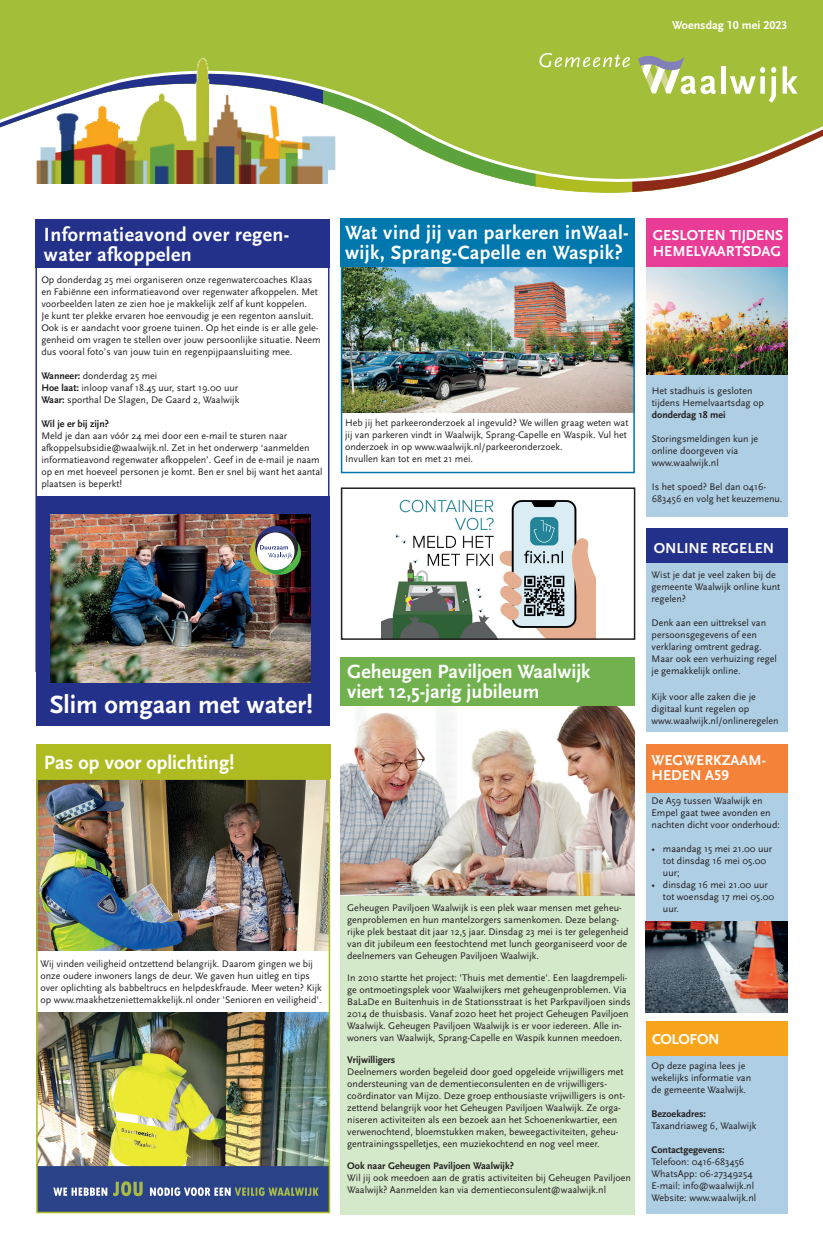
<style>
.page{position:relative;width:823px;height:1248px;background:#fff}
.page>*{position:absolute;margin:0;border:0;box-sizing:border-box;transform-origin:0 0}
.t1{font:700 26px "Scala Sans Pro";color:#fff}
.t2{font:700 20px/20px "Scala Sans Pro";letter-spacing:.02em;color:#fff}
.t3{font:700 20px/20px "Scala Sans Pro";color:#fff}
.t4{font:700 15px/16px "Scala Sans Pro";color:#fff}
.t5{font:700 15px "Scala Sans Pro";letter-spacing:-.03em;color:#fff}
.t6{font:700 12px "Scala Sans Pro";color:#fff}
.t7{font:10px/12px "Scala Sans Pro";color:#231f20}
.t8{font:700 10px "Scala Sans Pro";color:#231f20}
.s1{font-weight:700}
</style>
<div class="page">
<img style="left:39px;top:1012px;width:288px;height:198px">
<img style="left:343px;top:267px;width:288px;height:146px">
<div style="left:340px;top:253px;width:294px;height:220px;border:2px solid #0078ae"></div>
<svg style="left:632px;top:183px;width:66px;height:9px"></svg>
<svg style="left:0;top:0;width:822px;height:183px;background:#abc450"></svg>
<div style="left:720px;top:66px;width:5px;height:28px;background:#fff"></div>
<svg style="left:729px;top:67px;width:46px;height:36px"></svg>
<svg style="left:782px;top:66px;width:15px;height:28px"></svg>
<svg style="left:637px;top:56px;width:78px;height:38px"></svg>
<svg style="left:539px;top:53px;width:90px;height:14px"></svg>
<img style="left:37px;top:59px;width:298px;height:125px">
<div style="left:646px;top:1029px;width:141px;height:184px;background:#aecee3"></div>
<div style="left:646px;top:1021px;width:141px;height:34px;background:#f9a51b"></div>
<div style="left:340px;top:219px;width:294px;height:48px;background:#0078ae"></div>
<div style="left:35px;top:219px;width:294px;height:48px;background:#24318b"></div>
<div style="left:340px;top:691px;width:294px;height:523px;background:#d4e8ca"></div>
<img style="left:340px;top:705px;width:294px;height:190px">
<div style="left:340px;top:657px;width:294px;height:48px;background:#71b24f"></div>
<div style="left:645px;top:267px;width:142px;height:249px;background:#aecee3"></div>
<div style="left:645px;top:219px;width:142px;height:48px;background:#e93c97"></div>
<img style="left:645px;top:267px;width:142px;height:107px">
<div style="left:645px;top:785px;width:142px;height:203px;background:#aecee3"></div>
<div style="left:645px;top:743px;width:142px;height:49px;background:#f48239"></div>
<img style="left:645px;top:921px;width:142px;height:91px">
<img style="left:39px;top:781px;width:288px;height:169px">
<div style="left:36px;top:778px;width:294px;height:435px;border:2px solid #aebc21"></div>
<div style="left:36px;top:744px;width:294px;height:34px;background:#aebc21"></div>
<div style="left:36px;top:496px;width:293px;height:230px;background:#24318b"></div>
<img style="left:50px;top:514px;width:260px;height:168px">
<svg style="left:249px;top:526px;width:52px;height:48px;background:#9ca191"></svg>
<img style="left:381px;top:499px;width:213px;height:137px">
<div style="left:340px;top:487px;width:295px;height:152px;border:2px solid #231f20"></div>
<div style="left:645px;top:559px;width:142px;height:172px;background:#aecee3"></div>
<div style="left:645px;top:528px;width:142px;height:34px;background:#24318b"></div>
<p class="t6" style="left:672px;top:18px;width:117px">Woensdag 10 mei 2023</p>
<h2 class="t2" style="left:44px;top:224px;width:247px">Informatieavond over regen&shy;water afkoppelen</h2>
<p class="t7" style="left:41px;top:273px;width:280px">Op donderdag 25 mei organiseren onze regenwatercoaches Klaas en Fabiënne een informatieavond over regenwater afkoppelen. Met voorbeelden laten ze zien hoe je makkelijk zelf af kunt koppelen.<br>Je kunt ter plekke ervaren hoe eenvoudig je een regenton aansluit.<br>Ook is er aandacht voor groene tuinen. Op het einde is er alle gele&shy;genheid om vragen te stellen over jouw persoonlijke situatie. Neem dus vooral foto’s van jouw tuin en regenpijpaansluiting mee.</p>
<p class="t7" style="left:41px;top:369px;width:199px"><span class="s1">Wanneer:</span> donderdag 25 mei<br><span class="s1">Hoe laat:</span> inloop vanaf 18.45 uur, start 19.00 uur<br><span class="s1">Waar:</span> sporthal De Slagen, De Gaard 2, Waalwijk</p>
<p class="t8" style="left:41px;top:417px;width:69px">Wil je er bij zijn?</p>
<p class="t7" style="left:41px;top:429px;width:282px">Meld je dan aan vóór 24 mei door een e-mail te sturen naar afkoppelsubsidie@waalwijk.nl. Zet in het onderwerp ‘aanmelden informatieavond regenwater afkoppelen’. Geef in de e-mail je naam op en met hoeveel personen je komt. Ben er snel bij want het aantal plaatsen is beperkt!</p>
<h1 class="t1" style="left:50px;top:688px;width:265px">Slim omgaan met water!</h1>
<h2 class="t3" style="left:44px;top:752px;width:192px">Pas op voor oplichting!</h2>
<p class="t7" style="left:40px;top:957px;width:282px">Wij vinden veiligheid ontzettend belangrijk. Daarom gingen we bij onze oudere inwoners langs de deur. We gaven hun uitleg en tips over oplichting als babbeltrucs en helpdeskfraude. Meer weten? Kijk op www.maakhetzeniettemakkelijk.nl onder 'Senioren en veiligheid'.</p>
<h2 class="t2" style="left:345px;top:223px;width:285px">Wat vind jij van parkeren inWaal&shy;wijk, Sprang-Capelle en Waspik?</h2>
<h3 class="t4" style="left:652px;top:227px;width:132px">GESLOTEN TIJDENS<br>HEMELVAARTSDAG</h3>
<p class="t7" style="left:345px;top:417px;width:285px">Heb jij het parkeeronderzoek al ingevuld? We willen graag weten wat jij van parkeren vindt in Waalwijk, Sprang-Capelle en Waspik. Vul het onderzoek in op www.waalwijk.nl/parkeeronderzoek.<br>Invullen kan tot en met 21 mei.</p>
<h2 class="t3" style="left:347px;top:661px;width:245px">Geheugen Paviljoen Waalwijk viert 12,5-jarig jubileum</h2>
<p class="t7" style="left:347px;top:901px;width:283px">Geheugen Paviljoen Waalwijk is een plek waar mensen met geheu&shy;genproblemen en hun mantelzorgers samenkomen. Deze belang&shy;rijke plek bestaat dit jaar 12,5 jaar. Dinsdag 23 mei is ter gelegenheid van dit jubileum een feestochtend met lunch georganiseerd voor de deelnemers van Geheugen Paviljoen Waalwijk.</p>
<p class="t7" style="left:347px;top:971px;width:285px">In 2010 startte het project: 'Thuis met dementie'. Een laagdrempeli&shy;ge ontmoetingsplek voor Waalwijkers met geheugenproblemen. Via BaLaDe en Buitenhuis in de Stationsstraat is het Parkpaviljoen sinds 2014 de thuisbasis. Vanaf 2020 heet het project Geheugen Paviljoen Waalwijk. Geheugen Paviljoen Waalwijk is er voor iedereen. Alle in&shy;woners van Waalwijk, Sprang-Capelle en Waspik kunnen meedoen.</p>
<p class="t8" style="left:347px;top:1054px;width:50px">Vrijwilligers</p>
<p class="t7" style="left:347px;top:1065px;width:279px">Deelnemers worden begeleid door goed opgeleide vrijwilligers met ondersteuning van de dementieconsulenten en de vrijwilligers&shy;coördinator van Mijzo. Deze groep enthousiaste vrijwilligers is ont&shy;zettend belangrijk voor het Geheugen Paviljoen Waalwijk. Ze orga&shy;niseren activiteiten als een bezoek aan het Schoenenkwartier, een verwenochtend, bloemstukken maken, beweegactiviteiten, geheu&shy;gentrainingsspelletjes, een muziekochtend en nog veel meer.</p>
<p class="t8" style="left:347px;top:1160px;width:168px">Ook naar Geheugen Paviljoen Waalwijk?</p>
<p class="t7" style="left:347px;top:1171px;width:285px">Wil jij ook meedoen aan de gratis activiteiten bij Geheugen Paviljoen<br>Waalwijk? Aanmelden kan via dementieconsulent@waalwijk.nl</p>
<p class="t7" style="left:651px;top:385px;width:113px">Het stadhuis is gesloten tijdens Hemelvaartsdag op</p>
<p class="t8" style="left:651px;top:409px;width:75px">donderdag 18 mei</p>
<p class="t7" style="left:651px;top:433px;width:108px">Storingsmeldingen kun je online doorgeven via www.waalwijk.nl</p>
<p class="t7" style="left:651px;top:481px;width:132px">Is het spoed? Bel dan 0416-<br>683456 en volg het keuzemenu.</p>
<h3 class="t4" style="left:653px;top:540px;width:122px">ONLINE REGELEN</h3>
<p class="t7" style="left:651px;top:568px;width:130px">Wist je dat je veel zaken bij de gemeente Waalwijk online kunt regelen?</p>
<p class="t7" style="left:651px;top:616px;width:127px">Denk aan een uittreksel van persoonsgegevens of een verklaring omtrent gedrag.<br>Maar ook een verhuizing regel je gemakkelijk online.</p>
<p class="t7" style="left:651px;top:691px;width:129px">Kijk voor alle zaken die je digitaal kunt regelen op www.waalwijk.nl/onlineregelen</p>
<h3 class="t4" style="left:651px;top:752px;width:116px;line-height:15px">WEGWERKZAAM-<br>HEDEN A59</h3>
<p class="t7" style="left:651px;top:795px;width:130px">De A59 tussen Waalwijk en<br>Empel gaat twee avonden en nachten dicht voor onderhoud:</p>
<p class="t7" style="left:662px;top:843px;width:111px;text-indent:-11px">• maandag 15 mei 21.00 uur tot dinsdag 16 mei 05.00 uur;</p>
<p class="t7" style="left:662px;top:879px;width:113px;text-indent:-11px">• dinsdag 16 mei 21.00 uur tot woensdag 17 mei 05.00 uur.</p>
<h3 class="t5" style="left:651px;top:1030px;width:69px">COLOFON</h3>
<p class="t7" style="left:651px;top:1059px;width:101px">Op deze pagina lees je wekelijks informatie van de gemeente Waalwijk.</p>
<p class="t8" style="left:651px;top:1107px;width:56px">Bezoekadres:</p>
<p class="t7" style="left:651px;top:1119px;width:106px">Taxandriaweg 6, Waalwijk</p>
<p class="t8" style="left:651px;top:1143px;width:75px">Contactgegevens:</p>
<p class="t7" style="left:651px;top:1155px;width:106px">Telefoon: 0416-683456<br>WhatsApp: 06-27349254<br>E-mail: info@waalwijk.nl<br>Website: www.waalwijk.nl</p>
</div>
